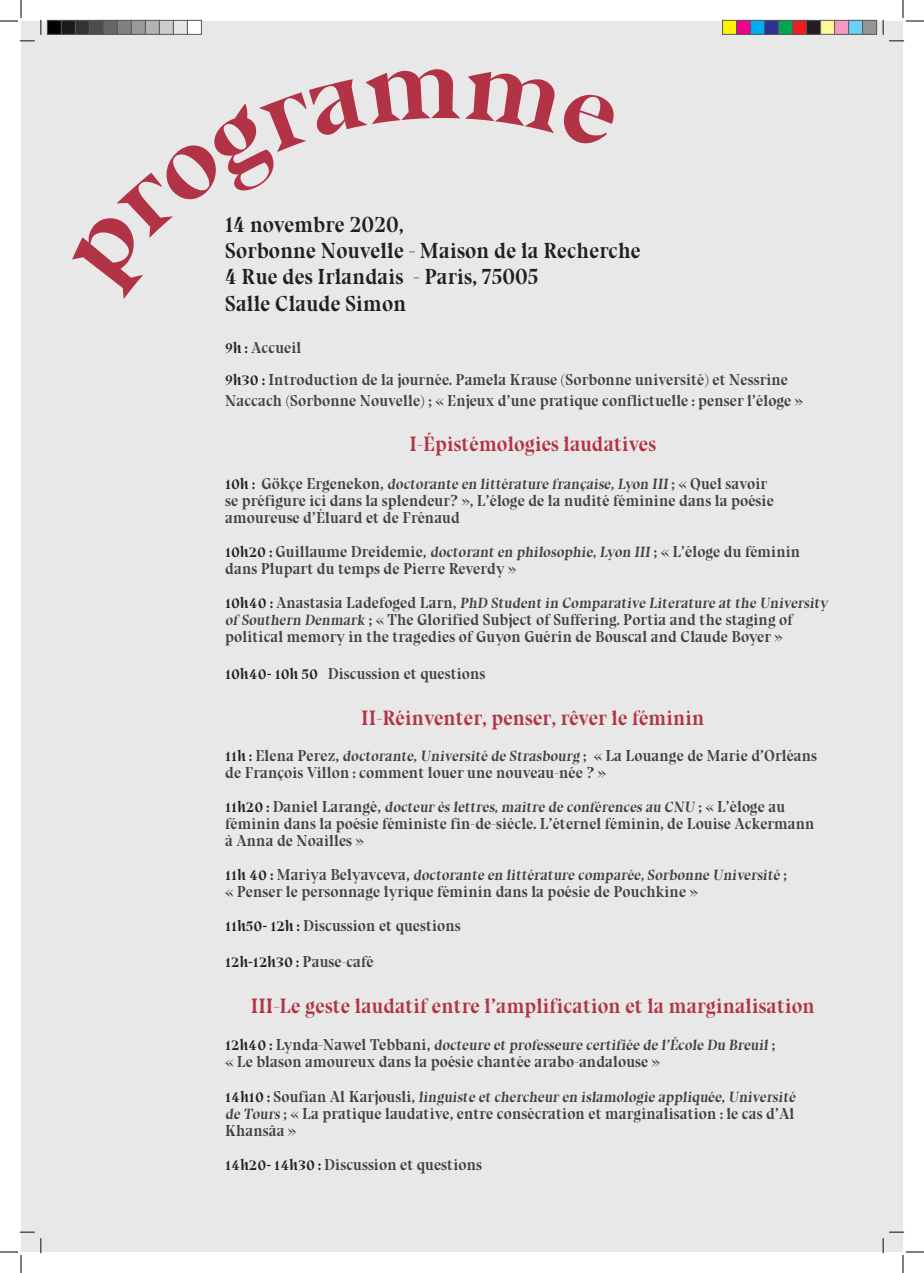
<style>
.page{position:relative;width:924px;height:1273px;background:#fff}
.page>*{position:absolute;margin:0;border:0;box-sizing:border-box;transform-origin:0 0}
.t1{font:22px/26.4px "Bluu Next Titling";color:#231f20}
.t2{font:21px "Bluu Next Titling";color:#b33346}
.t3{font:16px/17px "Bluu Next Titling";color:#414243}
.t4{font:italic 700 16px "Bluu Next";color:#231f20}
.t5{font:15px "Bluu Next Titling";letter-spacing:-.015em;color:#414243}
.s1{font-family:"Bluu Next";font-weight:700;font-style:italic;color:#231f20}
.s2{color:#231f20}
.s3{font-family:"Bluu Next";font-weight:700;font-style:italic;font-size:16px;color:#231f20}
.s4{font-size:16px}
.s5{font-size:15px}
.s6{font-family:"Bluu Next";font-weight:700;font-style:italic;color:#f0f1f2}
.s7{font-family:"Bluu Next Titling";font-weight:400;font-style:normal;color:#414243}
</style>
<div class="page">
<div style="left:21px;top:21px;width:882px;height:1230px;background:#e8e8e8"></div>
<svg style="left:72px;top:69px;width:542px;height:230px"></svg>
<svg style="left:0;top:0;width:42px;height:42px"></svg>
<svg style="left:0;top:1231px;width:42px;height:41px"></svg>
<svg style="left:882px;top:0;width:42px;height:42px"></svg>
<svg style="left:882px;top:1231px;width:42px;height:41px"></svg>
<div style="left:47px;top:20px;width:14px;height:14px;background:#000"></div>
<div style="left:47px;top:20px;width:15px;height:15px;border:1px solid #595959"></div>
<div style="left:61px;top:20px;width:14px;height:14px;background:#1a1a1a"></div>
<div style="left:61px;top:20px;width:15px;height:15px;border:1px solid #595959"></div>
<div style="left:75px;top:20px;width:14px;height:14px;background:#333"></div>
<div style="left:75px;top:20px;width:15px;height:15px;border:1px solid #595959"></div>
<div style="left:89px;top:20px;width:14px;height:14px;background:#4d4d4d"></div>
<div style="left:89px;top:20px;width:15px;height:15px;border:1px solid #595959"></div>
<div style="left:103px;top:20px;width:14px;height:14px;background:#666"></div>
<div style="left:103px;top:20px;width:15px;height:15px;border:1px solid #595959"></div>
<div style="left:117px;top:20px;width:14px;height:14px;background:#808080"></div>
<div style="left:117px;top:20px;width:15px;height:15px;border:1px solid #595959"></div>
<div style="left:131px;top:20px;width:14px;height:14px;background:#999"></div>
<div style="left:131px;top:20px;width:15px;height:15px;border:1px solid #595959"></div>
<div style="left:145px;top:20px;width:14px;height:14px;background:#b3b3b3"></div>
<div style="left:145px;top:20px;width:15px;height:15px;border:1px solid #595959"></div>
<div style="left:159px;top:20px;width:14px;height:14px;background:#ccc"></div>
<div style="left:159px;top:20px;width:15px;height:15px;border:1px solid #595959"></div>
<div style="left:173px;top:20px;width:15px;height:15px;border:1px solid #595959"></div>
<div style="left:187px;top:20px;width:14px;height:14px;background:#fff"></div>
<div style="left:187px;top:20px;width:15px;height:15px;border:1px solid #595959"></div>
<div style="left:722px;top:20px;width:14px;height:14px;background:#fff101"></div>
<div style="left:722px;top:20px;width:15px;height:15px;border:1px solid #595959"></div>
<div style="left:736px;top:20px;width:14px;height:14px;background:#ed028c"></div>
<div style="left:736px;top:20px;width:15px;height:15px;border:1px solid #595959"></div>
<div style="left:750px;top:20px;width:14px;height:14px;background:#00aeef"></div>
<div style="left:750px;top:20px;width:15px;height:15px;border:1px solid #595959"></div>
<div style="left:764px;top:20px;width:14px;height:14px;background:#2e3092"></div>
<div style="left:764px;top:20px;width:15px;height:15px;border:1px solid #595959"></div>
<div style="left:778px;top:20px;width:14px;height:14px;background:#00a54f"></div>
<div style="left:778px;top:20px;width:15px;height:15px;border:1px solid #595959"></div>
<div style="left:792px;top:20px;width:14px;height:14px;background:#ee1d23"></div>
<div style="left:792px;top:20px;width:15px;height:15px;border:1px solid #595959"></div>
<div style="left:806px;top:20px;width:14px;height:14px;background:#231f20"></div>
<div style="left:806px;top:20px;width:15px;height:15px;border:1px solid #595959"></div>
<div style="left:820px;top:20px;width:14px;height:14px;background:#fff79a"></div>
<div style="left:820px;top:20px;width:15px;height:15px;border:1px solid #595959"></div>
<div style="left:834px;top:20px;width:14px;height:14px;background:#f499c2"></div>
<div style="left:834px;top:20px;width:15px;height:15px;border:1px solid #595959"></div>
<div style="left:848px;top:20px;width:14px;height:14px;background:#6bcff6"></div>
<div style="left:848px;top:20px;width:15px;height:15px;border:1px solid #595959"></div>
<div style="left:862px;top:20px;width:14px;height:14px;background:#939598"></div>
<div style="left:862px;top:20px;width:15px;height:15px;border:1px solid #595959"></div>
<h1 class="t1" style="left:225px;top:211px;width:417px">14 novembre 2020,<br>Sorbonne Nouvelle - Maison de la Recherche<br>4 Rue des Irlandais - Paris, 75005<br>Salle Claude Simon</h1>
<p class="t3" style="left:225px;top:332px;width:564px;line-height:32px"><span class="s1">9h</span> <span class="s2">:</span> Accueil<br><span class="s1">9h30</span> <span class="s2">:</span> Introduction de la journée. Pamela Krause (Sorbonne université) et Nessrine</p>
<p class="t3" style="left:225px;top:392px;width:579px">Naccach (Sorbonne Nouvelle) ; « Enjeux d’une pratique conflictuelle : penser l’éloge »</p>
<h2 class="t2" style="left:409px;top:432px;width:248px">I-Épistémologies laudatives</h2>
<p class="t5" style="left:225px;top:475px;width:543px"><span class="s3">10h :</span> <span class="s4">Gökçe Ergenekon,</span> doctorante en littérature française, Lyon III <span class="s4">; « Quel savoir</span></p>
<p class="t3" style="left:225px;top:492px;width:550px">se préfigure ici dans la splendeur? », L’éloge de la nudité féminine dans la poésie amoureuse d’Éluard et de Frénaud</p>
<p class="t3" style="left:225px;top:543px;width:576px"><span class="s1">10h20 :</span> Guillaume Dreidemie, <span class="s5">doctorant en philosophie, Lyon III</span> ; « L’éloge du féminin dans Plupart du temps de Pierre Reverdy »</p>
<p class="t5" style="left:225px;top:594px;width:604px"><span class="s3">10h40 :</span> <span class="s4">Anastasia Ladefoged Larn,</span> PhD Student in Comparative Literature at the University</p>
<p class="t3" style="left:225px;top:611px;width:569px"><span class="s5">of Southern Denmark</span> ; « The Glorified Subject of Suffering. Portia and the staging of political memory in the tragedies of Guyon Guérin de Bouscal and Claude Boyer »</p>
<p class="t3" style="left:225px;top:665px;width:262px"><span class="s1">10h40- 10h 50</span> <span class="s6">:</span> Discussion et questions</p>
<h2 class="t2" style="left:361px;top:705px;width:345px">II-Réinventer, penser, rêver le féminin</h2>
<p class="t3" style="left:225px;top:747px;width:593px"><span class="s1">11h :</span> Elena Perez, <span class="s5">doctorante, Université de Strasbourg</span> ; « La Louange de Marie d’Orléans de François Villon : comment louer une nouveau-née ? »</p>
<p class="t5" style="left:225px;top:798px;width:561px"><span class="s3">11h20 :</span> <span class="s4">Daniel Larangé,</span> docteur ès lettres, maître de conférences au CNU <span class="s4">; « L’éloge au</span></p>
<p class="t3" style="left:225px;top:815px;width:591px">féminin dans la poésie féministe fin-de-siècle. L’éternel féminin, de Louise Ackermann à Anna de Noailles »</p>
<p class="t5" style="left:225px;top:866px;width:563px"><span class="s3">11h 40 :</span> <span class="s4">Mariya Belyavceva,</span> doctorante en littérature comparée, Sorbonne Université <span class="s4">;</span></p>
<p class="t3" style="left:225px;top:874px;width:474px;line-height:34px">« Penser le personnage lyrique féminin dans la poésie de Pouchkine »<br><span class="s1">11h50- 12h :</span> Discussion et questions</p>
<p class="t4" style="left:225px;top:952px;width:150px">12h-12h30 : <span class="s7">Pause-café</span></p>
<h2 class="t2" style="left:251px;top:993px;width:565px">III-Le geste laudatif entre l’amplification et la marginalisation</h2>
<p class="t5" style="left:225px;top:1036px;width:551px"><span class="s3">12h40 :</span> <span class="s4">Lynda-Nawel Tebbani,</span> docteure et professeure certifiée de l’École Du Breuil <span class="s4">;</span></p>
<p class="t3" style="left:225px;top:1053px;width:436px">« Le blason amoureux dans la poésie chantée arabo-andalouse »</p>
<p class="t5" style="left:225px;top:1087px;width:574px"><span class="s3">14h10 :</span> <span class="s4">Soufian Al Karjousli,</span> linguiste et chercheur en islamologie appliquée, Université</p>
<p class="t3" style="left:225px;top:1104px;width:570px"><span class="s5">de Tours</span> ; « La pratique laudative, entre consécration et marginalisation : le cas d’Al<br>Khansâa »</p>
<p class="t3" style="left:225px;top:1155px;width:258px"><span class="s1">14h20- 14h30 :</span> Discussion et questions</p>
</div>
